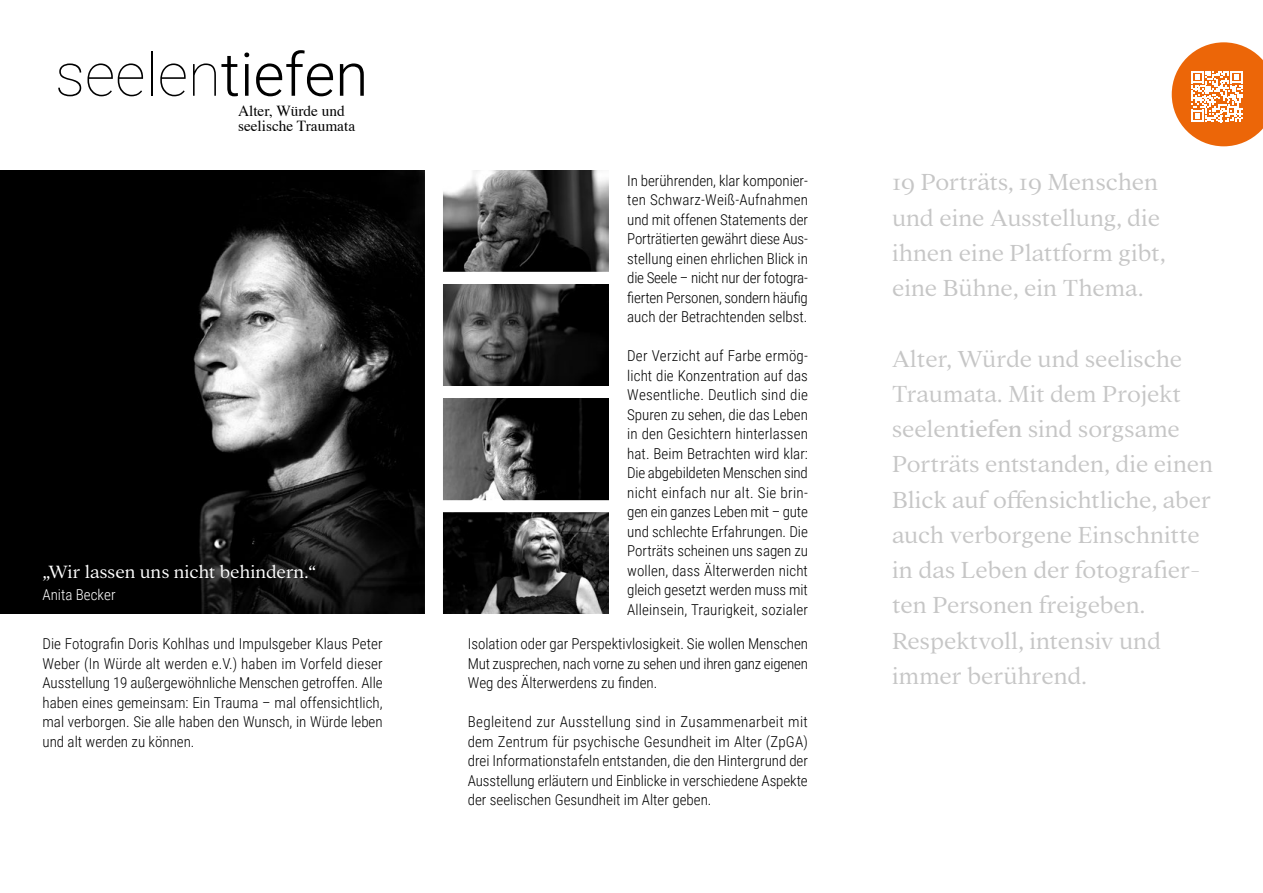
<style>
.page{position:relative;width:1263px;height:893px;background:#fff}
.page>*{position:absolute;margin:0;border:0;box-sizing:border-box;transform-origin:0 0}
.t1{font:100 60px "Roboto";color:#000}
.t2{font:300 25.5px/35.2px "Addington CF";color:#c6c6c6}
.t3{font:300 19.5px "Addington CF";color:#fff}
.t4{font:15.3px/14.5px "Times";color:#000}
.t5{font:300 15px/19.5px "Roboto Condensed";color:#000;text-align:justify}
.t6{font:300 15px "Roboto Condensed";color:#fff}
.s1{font-weight:300}
.s2{font-weight:400}
</style>
<div class="page">
<img style="left:0;top:170px;width:425px;height:443px">
<img style="left:443px;top:170px;width:165px;height:102px">
<img style="left:443px;top:398px;width:165px;height:102px">
<img style="left:443px;top:512px;width:165px;height:101px">
<img style="left:443px;top:284px;width:165px;height:102px">
<svg style="left:1172px;top:42px;width:91px;height:104px"></svg>
<h1 class="t1" style="left:55px;top:32px;width:315px">seelen<span class="s1">tiefen</span></h1>
<p class="t4" style="left:238px;top:105px;width:119px">Alter, Würde und seelische Traumata</p>
<h3 class="t3" style="left:43px;top:557px;width:275px">„Wir lassen uns nicht behindern.“</h3>
<p class="t6" style="left:43px;top:584px;width:75px">Anita Becker</p>
<p class="t5" style="left:43px;top:634px;width:342px">Die Fotografin Doris Kohlhas und Impulsgeber Klaus Peter Weber (In Würde alt werden e.V.) haben im Vorfeld dieser Ausstellung 19 außergewöhnliche Menschen getroffen. Alle haben eines gemeinsam: Ein Trauma – mal offensichtlich, mal verborgen. Sie alle haben den Wunsch, in Würde leben und alt werden zu können.</p>
<p class="t5" style="left:627px;top:170px;width:182px">In berührenden, klar komponier&shy;ten Schwarz-Weiß-Aufnahmen und mit offenen Statements der Porträtierten gewährt diese Aus&shy;stellung einen ehrlichen Blick in die Seele – nicht nur der fotogra&shy;fierten Personen, sondern häufig auch der Betrachtenden selbst.</p>
<p class="t5" style="left:627px;top:346px;width:182px">Der Verzicht auf Farbe ermög&shy;licht die Konzentration auf das Wesentliche. Deutlich sind die Spuren zu sehen, die das Leben in den Gesichtern hinterlassen hat. Beim Betrachten wird klar:<br>Die abgebildeten Menschen sind nicht einfach nur alt. Sie brin&shy;gen ein ganzes Leben mit – gute und schlechte Erfahrungen. Die Porträts scheinen uns sagen zu wollen, dass Älterwerden nicht gleich gesetzt werden muss mit Alleinsein, Traurigkeit, sozialer</p>
<p class="t5" style="left:468px;top:634px;width:342px">Isolation oder gar Perspektivlosigkeit. Sie wollen Menschen Mut zusprechen, nach vorne zu sehen und ihren ganz eigenen Weg des Älterwerdens zu finden.</p>
<p class="t5" style="left:468px;top:712px;width:342px">Begleitend zur Ausstellung sind in Zusammenarbeit mit dem Zentrum für psychische Gesundheit im Alter (ZpGA) drei Informationstafeln entstanden, die den Hintergrund der Ausstellung erläutern und Einblicke in verschiedene Aspekte der seelischen Gesundheit im Alter geben.</p>
<h2 class="t2" style="left:892px;top:163px;width:275px">19 Porträts, 19 Menschen und eine Ausstellung, die ihnen eine Plattform gibt, eine Bühne, ein Thema.</h2>
<p class="t2" style="left:892px;top:339px;width:323px">Alter, Würde und seelische<br>Traumata. Mit dem Projekt seelen<span class="s2">tiefen</span> sind sorgsame<br>Porträts entstanden, die einen<br>Blick auf offensichtliche, aber auch verborgene Einschnitte in das Leben der fotografier&shy;ten Personen freigeben.<br>Respektvoll, intensiv und immer berührend.</p>
</div>
